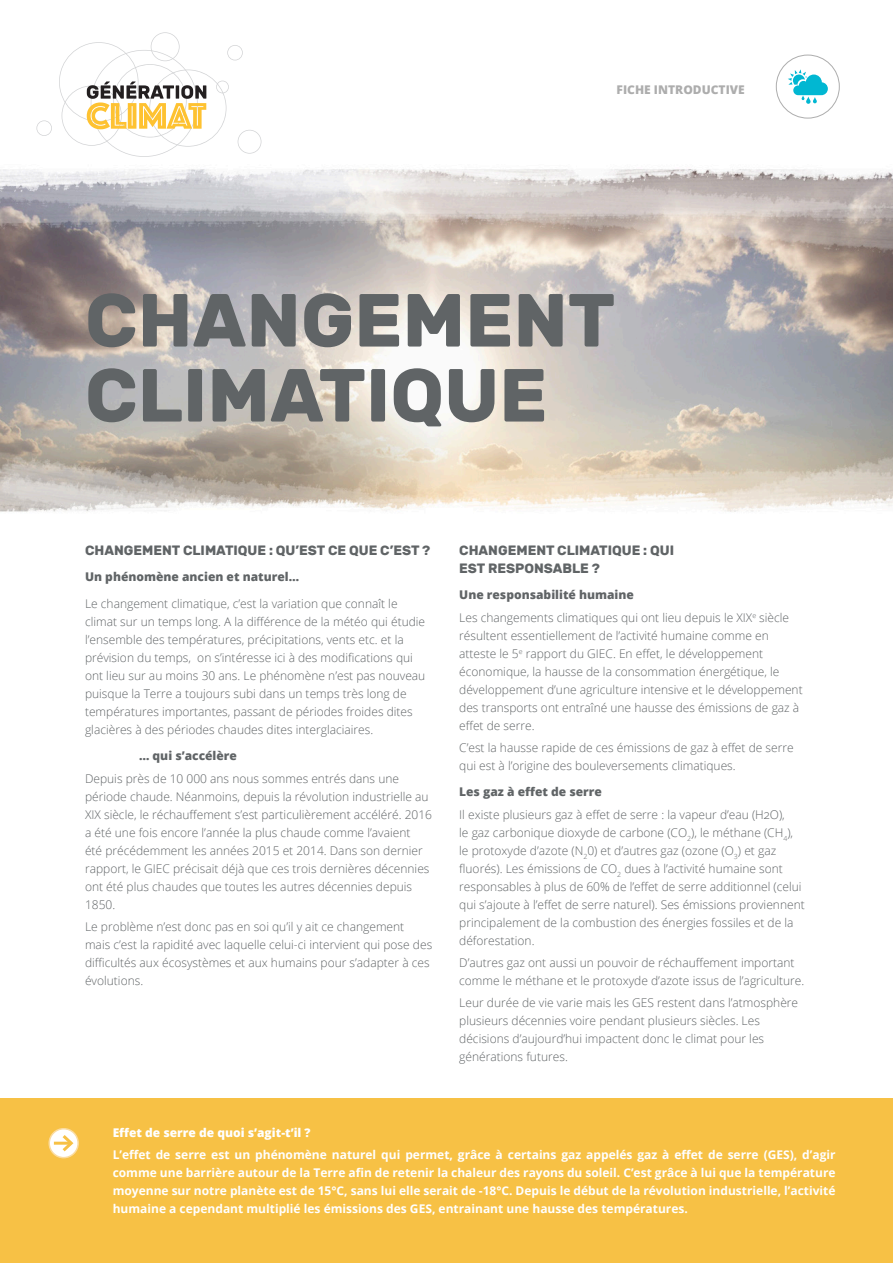
<style>
.page{position:relative;width:893px;height:1263px;background:#fff}
.page>*{position:absolute;margin:0;border:0;box-sizing:border-box;transform-origin:0 0}
.t1{font:700 75px/75px "Rubik";color:#606466}
.titre{font:700 13.5px/18px "Rubik";color:#606466}
.texte{font:300 12px/18px "Open Sans";color:#606466}
.inter{font:300 12px/18px "Open Sans";color:#606466}
.texte_semibold{font:700 12px/18px "Open Sans";color:#fff;text-align:justify}
.inter-2{font:800 12px "Open Sans";color:#606466}
.texte_semibold-2{font:800 12px "Open Sans";color:#fff}
.texte-2{font:800 12px "Open Sans";color:#adadad}
</style>
<div class="page">
<img style="left:0;top:169px;width:893px;height:343px">
<div style="left:0;top:1098px;width:893px;height:165px;background:#f7c145"></div>
<svg style="left:49px;top:1129px;width:29px;height:28px"></svg>
<div style="left:48px;top:1128px;width:31px;height:30px;border:2px solid #fbdca0;border-radius:50%"></div>
<hr style="left:54px;top:1142px;width:17px;height:3px;background:#f7c145">
<svg style="left:59px;top:1132px;width:17px;height:22px"></svg>
<svg style="left:36px;top:120px;width:16px;height:16px"></svg>
<svg style="left:59px;top:32px;width:202px;height:125px"></svg>
<div style="left:776px;top:55px;width:63px;height:63px;border:1px solid #adadad;border-radius:50%"></div>
<svg style="left:788px;top:69px;width:40px;height:35px"></svg>
<p class="texte-2" style="left:617px;top:80px;width:130px">FICHE INTRODUCTIVE</p>
<p class="t1" style="left:85px;top:283px;width:532px">CHANGEMENT<br>CLIMATIQUE</p>
<p class="titre" style="left:85px;top:541px;width:347px">CHANGEMENT CLIMATIQUE : QU’EST CE QUE C’EST ?</p>
<p class="inter-2" style="left:85px;top:568px;width:216px">Un phénomène ancien et naturel…</p>
<p class="inter" style="left:85px;top:594px;width:342px">Le changement climatique, c’est la variation que connaît le climat sur un temps long. A la différence de la météo qui étudie l’ensemble des températures, précipitations, vents etc. et la prévision du temps, on s’intéresse ici à des modifications qui ont lieu sur au moins 30 ans. Le phénomène n’est pas nouveau puisque la Terre a toujours subi dans un temps très long de températures importantes, passant de périodes froides dites glacières à des périodes chaudes dites interglaciaires.</p>
<p class="inter-2" style="left:139px;top:747px;width:99px">… qui s’accélère</p>
<p class="texte" style="left:85px;top:769px;width:349px">Depuis près de 10 000 ans nous sommes entrés dans une période chaude. Néanmoins, depuis la révolution industrielle au XIX siècle, le réchauffement s’est particulièrement accéléré. 2016 a été une fois encore l’année la plus chaude comme l’avaient<br>été précédemment les années 2015 et 2014. Dans son dernier rapport, le GIEC précisait déjà que ces trois dernières décennies ont été plus chaudes que toutes les autres décennies depuis 1850.</p>
<p class="texte" style="left:85px;top:917px;width:349px">Le problème n’est donc pas en soi qu’il y ait ce changement mais c’est la rapidité avec laquelle celui-ci intervient qui pose des difficultés aux écosystèmes et aux humains pour s’adapter à ces évolutions.</p>
<p class="titre" style="left:459px;top:541px;width:216px">CHANGEMENT CLIMATIQUE : QUI<br>EST RESPONSABLE ?</p>
<p class="inter-2" style="left:459px;top:586px;width:176px">Une responsabilité humaine</p>
<p class="texte" style="left:459px;top:608px;width:345px">Les changements climatiques qui ont lieu depuis le XIX<sup>e</sup> siècle résultent essentiellement de l’activité humaine comme en atteste le 5<sup>e</sup> rapport du GIEC. En effet, le développement économique, la hausse de la consommation énergétique, le développement d’une agriculture intensive et le développement des transports ont entraîné une hausse des émissions de gaz à effet de serre.</p>
<p class="texte" style="left:459px;top:738px;width:336px">C’est la hausse rapide de ces émissions de gaz à effet de serre qui est à l’origine des bouleversements climatiques.</p>
<p class="inter-2" style="left:459px;top:783px;width:144px">Les gaz à effet de serre</p>
<p class="texte" style="left:459px;top:805px;width:347px">Il existe plusieurs gaz à effet de serre : la vapeur d’eau (H2O),<br>le gaz carbonique dioxyde de carbone (CO<sub>2</sub>), le méthane (CH<sub>4</sub>), le protoxyde d’azote (N<sub>2</sub>0) et d’autres gaz (ozone (O<sub>3</sub>) et gaz fluorés). Les émissions de CO<sub>2</sub> dues à l’activité humaine sont responsables à plus de 60% de l’effet de serre additionnel (celui qui s’ajoute à l’effet de serre naturel). Ses émissions proviennent principalement de la combustion des énergies fossiles et de la déforestation.</p>
<p class="texte" style="left:459px;top:953px;width:347px">D’autres gaz ont aussi un pouvoir de réchauffement important comme le méthane et le protoxyde d’azote issus de l’agriculture.</p>
<p class="texte" style="left:459px;top:993px;width:340px">Leur durée de vie varie mais les GES restent dans l’atmosphère plusieurs décennies voire pendant plusieurs siècles. Les décisions d’aujourd’hui impactent donc le climat pour les générations futures.</p>
<p class="texte_semibold-2" style="left:113px;top:1124px;width:199px">Effet de serre de quoi s’agit-t’il ?</p>
<p class="texte_semibold" style="left:113px;top:1146px;width:724px">L’effet de serre est un phénomène naturel qui permet, grâce à certains gaz appelés gaz à effet de serre (GES), d’agir comme une barrière autour de la Terre afin de retenir la chaleur des rayons du soleil. C’est grâce à lui que la température moyenne sur notre planète est de 15°C, sans lui elle serait de -18°C. Depuis le début de la révolution industrielle, l’activité humaine a cependant multiplié les émissions des GES, entrainant une hausse des températures.</p>
</div>
